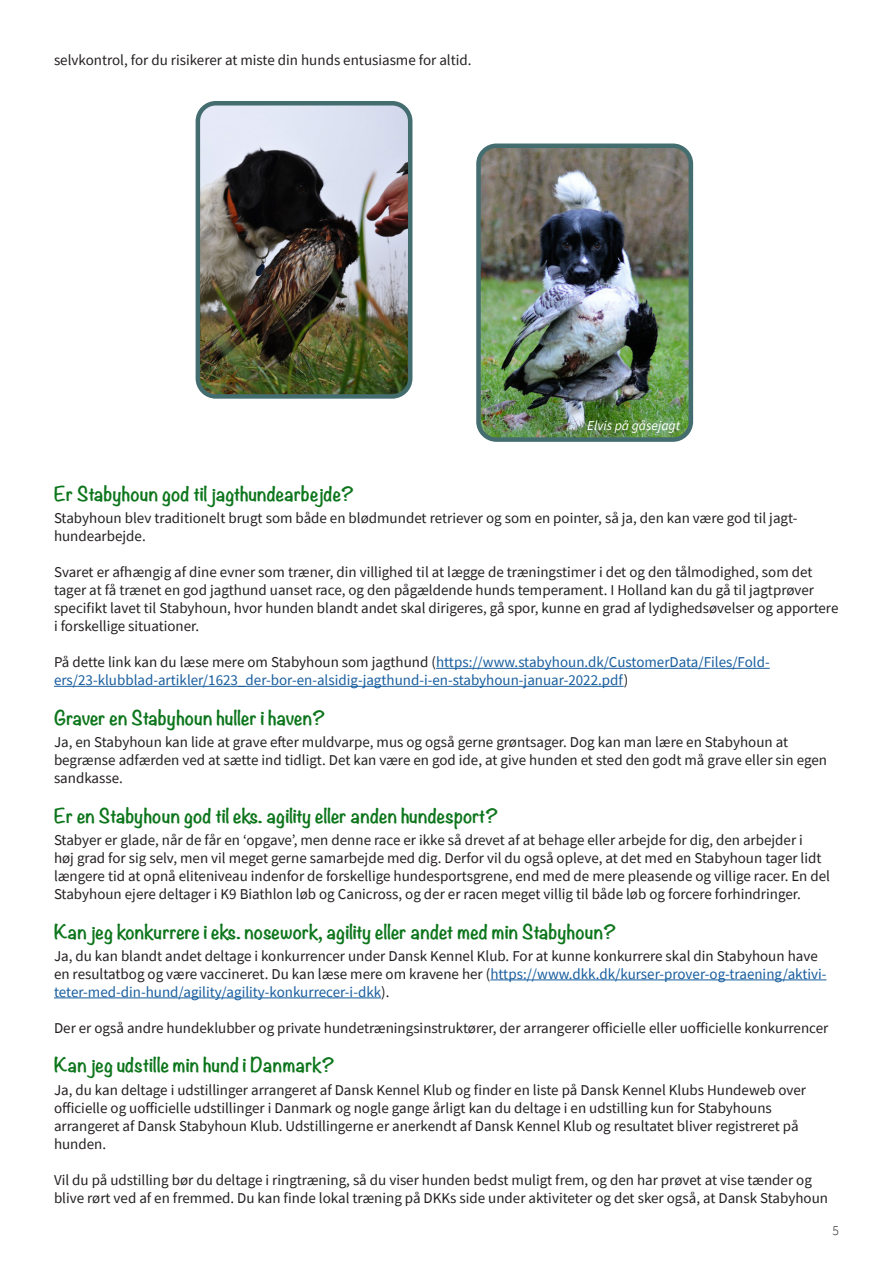
<style>
.page{position:relative;width:893px;height:1263px;background:#fff}
.page>*{position:absolute;margin:0;border:0;box-sizing:border-box;transform-origin:0 0}
.Artikelsubtitles{font:700 18px "Noteworthy";color:#0d761c}
.Brødtekst_-_source_sans_10{font:15px/18px "Source Sans Pro";color:#231f20}
.Brødtekst_-_source_sans_10-2{font:15px/18px "Source Sans Pro";color:#175d9e}
.Tekst_til_foto_-_source_italic_9{font:italic 13.5px "Source Sans Pro";color:#fff}
.t1{font:300 13.5px "Source Sans Pro";color:#231f20}
.s1{color:#231f20}
.s2{color:#175d9e}
</style>
<div class="page">
<hr style="left:436px;top:668px;width:334px;height:1px;background:#175d9e">
<hr style="left:54px;top:686px;width:570px;height:1px;background:#175d9e">
<hr style="left:490px;top:979px;width:336px;height:1px;background:#175d9e">
<hr style="left:54px;top:997px;width:327px;height:1px;background:#175d9e">
<img style="left:481px;top:149px;width:207px;height:288px">
<div style="left:476px;top:144px;width:217px;height:298px;border:4px solid #446d70;border-radius:18px"></div>
<img style="left:201px;top:106px;width:206px;height:288px">
<div style="left:196px;top:101px;width:216px;height:298px;border:4px solid #446d70;border-radius:18px"></div>
<p class="Brødtekst_-_source_sans_10" style="left:54px;top:51px;width:419px">selvkontrol, for du risikerer at miste din hunds entusiasme for altid.</p>
<p class="Tekst_til_foto_-_source_italic_9" style="left:587px;top:417px;width:94px">Elvis på gåsejagt</p>
<p class="Artikelsubtitles" style="left:54px;top:478px;width:302px">Er Stabyhoun god til jagthundearbejde?</p>
<p class="Brødtekst_-_source_sans_10" style="left:54px;top:509px;width:745px">Stabyhoun blev traditionelt brugt som både en blødmundet retriever og som en pointer, så ja, den kan være god til jagt&shy;hundearbejde.</p>
<p class="Brødtekst_-_source_sans_10" style="left:54px;top:563px;width:786px">Svaret er afhængig af dine evner som træner, din villighed til at lægge de træningstimer i det og den tålmodighed, som det tager at få trænet en god jagthund uanset race, og den pågældende hunds temperament. I Holland kan du gå til jagtprøver specifikt lavet til Stabyhoun, hvor hunden blandt andet skal dirigeres, gå spor, kunne en grad af lydighedsøvelser og apportere i forskellige situationer.</p>
<p class="Brødtekst_-_source_sans_10-2" style="left:54px;top:653px;width:717px"><span class="s1">På dette link kan du læse mere om Stabyhoun som jagthund (</span>https://www.stabyhoun.dk/CustomerData/Files/Fold&shy;ers/23-klubblad-artikler/1623_der-bor-en-alsidig-jagthund-i-en-stabyhoun-januar-2022.pdf<span class="s1">)</span></p>
<p class="Artikelsubtitles" style="left:54px;top:701px;width:273px">Graver en Stabyhoun huller i haven?</p>
<p class="Brødtekst_-_source_sans_10" style="left:54px;top:733px;width:774px">Ja, en Stabyhoun kan lide at grave efter muldvarpe, mus og også gerne grøntsager. Dog kan man lære en Stabyhoun at begrænse adfærden ved at sætte ind tidligt. Det kan være en god ide, at give hunden et sted den godt må grave eller sin egen sandkasse.</p>
<p class="Artikelsubtitles" style="left:54px;top:799px;width:446px">Er en Stabyhoun god til eks. agility eller anden hundesport?</p>
<p class="Brødtekst_-_source_sans_10" style="left:54px;top:831px;width:778px">Stabyer er glade, når de får en ‘opgave’, men denne race er ikke så drevet af at behage eller arbejde for dig, den arbejder i<br>høj grad for sig selv, men vil meget gerne samarbejde med dig. Derfor vil du også opleve, at det med en Stabyhoun tager lidt længere tid at opnå eliteniveau indenfor de forskellige hundesportsgrene, end med de mere pleasende og villige racer. En del Stabyhoun ejere deltager i K9 Biathlon løb og Canicross, og der er racen meget villig til både løb og forcere forhindringer.</p>
<p class="Artikelsubtitles" style="left:54px;top:915px;width:564px">Kan jeg konkurrere i eks. nosework, agility eller andet med min Stabyhoun?</p>
<p class="Brødtekst_-_source_sans_10" style="left:54px;top:947px;width:774px">Ja, du kan blandt andet deltage i konkurrencer under Dansk Kennel Klub. For at kunne konkurrere skal din Stabyhoun have en resultatbog og være vaccineret. Du kan læse mere om kravene her (<span class="s2">https://www.dkk.dk/kurser-prover-og-traening/aktivi&shy;teter-med-din-hund/agility/agility-konkurrecer-i-dkk</span>).</p>
<p class="Brødtekst_-_source_sans_10" style="left:54px;top:1019px;width:776px">Der er også andre hundeklubber og private hundetræningsinstruktører, der arrangerer officielle eller uofficielle konkurrencer</p>
<p class="Artikelsubtitles" style="left:54px;top:1049px;width:283px">Kan jeg udstille min hund i Danmark?</p>
<p class="Brødtekst_-_source_sans_10" style="left:54px;top:1080px;width:754px">Ja, du kan deltage i udstillinger arrangeret af Dansk Kennel Klub og finder en liste på Dansk Kennel Klubs Hundeweb over officielle og uofficielle udstillinger i Danmark og nogle gange årligt kan du deltage i en udstilling kun for Stabyhouns arrangeret af Dansk Stabyhoun Klub. Udstillingerne er anerkendt af Dansk Kennel Klub og resultatet bliver registreret på hunden.</p>
<p class="Brødtekst_-_source_sans_10" style="left:54px;top:1170px;width:776px">Vil du på udstilling bør du deltage i ringtræning, så du viser hunden bedst muligt frem, og den har prøvet at vise tænder og blive rørt ved af en fremmed. Du kan finde lokal træning på DKKs side under aktiviteter og det sker også, at Dansk Stabyhoun</p>
<p class="t1" style="left:832px;top:1222px;width:8px">5</p>
</div>
